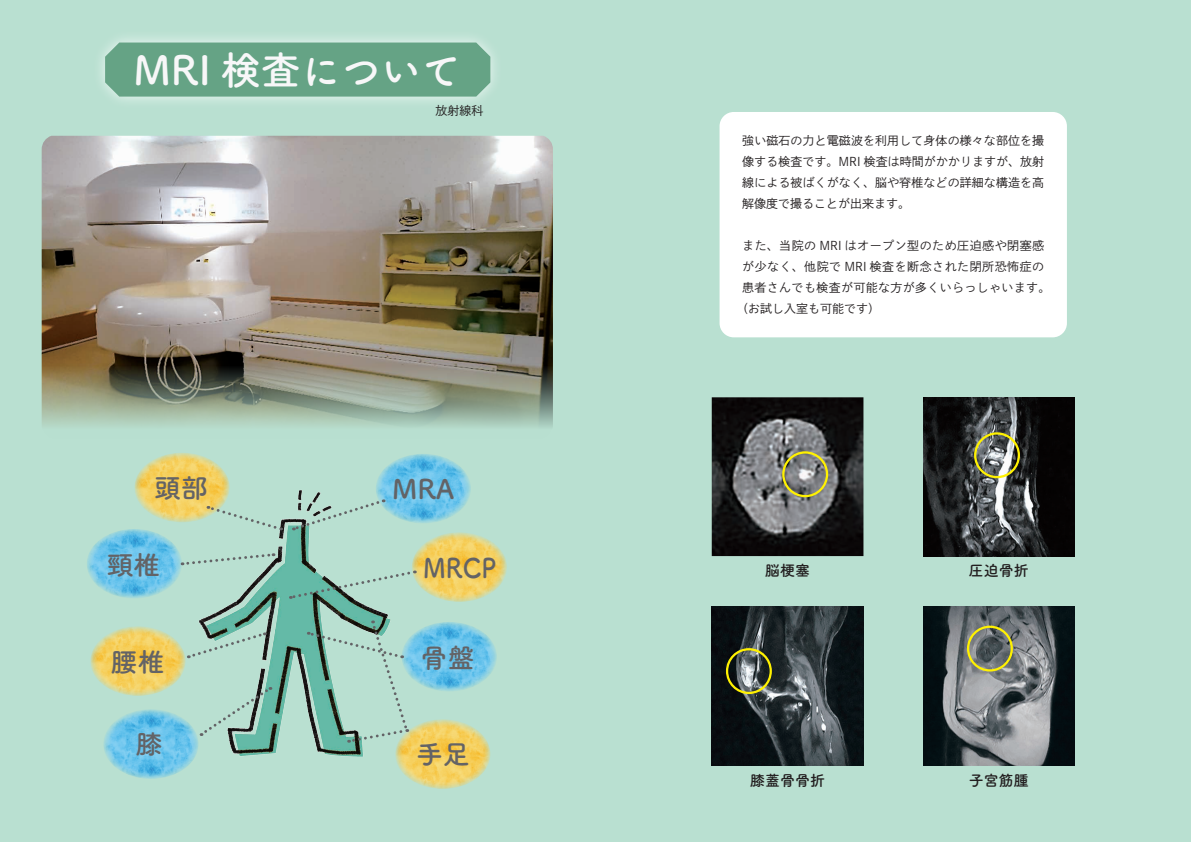
<style>
.page{position:relative;width:1191px;height:842px;background:#b9e0d1}
.page>*{position:absolute;margin:0;border:0;box-sizing:border-box;transform-origin:0 0}
.t1{font:40px "Tsuku A Rd Gothic Std B";color:#f7f7f8}
.t2{font:27px "Tsuku A Rd Gothic Std B";color:#636366}
.t3{font:27px "Tsuku A Rd Gothic Std B";color:#636366;scale:.9 1}
.t4{font:15px "Tsuku A Rd Gothic Std B";color:#231f20}
.t5{font:12px/21px "P Shuei Go Kin Std L";letter-spacing:.03em;color:#231f20;text-align:justify}
.t6{font:12px "P Shuei Go Kin Std L";color:#231f20}
.t7{font:12px "P Shuei Go Kin Std N L";color:#231f20}
</style>
<div class="page">
<img style="left:198px;top:518px;width:193px;height:236px">
<img style="left:42px;top:136px;width:511px;height:291px">
<div style="left:719px;top:112px;width:348px;height:225px;background:#fff;border-radius:14px"></div>
<div style="left:92px;top:29px;width:411px;height:81px;background:#fff;opacity:.75"></div>
<div style="left:105px;top:43px;width:385px;height:54px;background:#65a385"></div>
<svg style="left:290px;top:454px;width:217px;height:148px"></svg>
<svg style="left:87px;top:453px;width:195px;height:146px"></svg>
<svg style="left:90px;top:626px;width:182px;height:153px"></svg>
<svg style="left:307px;top:620px;width:190px;height:169px"></svg>
<img style="left:711px;top:397px;width:152px;height:159px">
<img style="left:711px;top:607px;width:152px;height:158px">
<div style="left:782px;top:451px;width:46px;height:46px;border:2px solid #fff101;border-radius:50%"></div>
<div style="left:726px;top:648px;width:46px;height:46px;border:2px solid #fff101;border-radius:50%"></div>
<img style="left:923px;top:397px;width:151px;height:159px">
<img style="left:923px;top:607px;width:151px;height:158px">
<div style="left:974px;top:432px;width:46px;height:46px;border:2px solid #fff101;border-radius:50%"></div>
<div style="left:967px;top:626px;width:46px;height:45px;border:2px solid #fff101;border-radius:50%"></div>
<p class="t1" style="left:133px;top:39px;width:329px">MRI 検査について</p>
<p class="t2" style="left:154px;top:467px;width:55px">頭部</p>
<p class="t7" style="left:435px;top:103px;width:49px">放射線科</p>
<p class="t2" style="left:392px;top:468px;width:64px">MRA</p>
<p class="t2" style="left:107px;top:544px;width:55px">頸椎</p>
<p class="t3" style="left:423px;top:547px;width:83px">MRCP</p>
<p class="t2" style="left:111px;top:640px;width:55px">腰椎</p>
<p class="t2" style="left:420px;top:636px;width:55px">骨盤</p>
<p class="t2" style="left:136px;top:723px;width:28px">膝</p>
<p class="t2" style="left:416px;top:733px;width:55px">手足</p>
<p class="t5" style="left:742px;top:130px;width:303px">強い磁石の力と電磁波を利用して身体の様々な部位を撮像する検査です。MRI 検査は時間がかかりますが、放射線による被ばくがなく、脳や脊椎などの詳細な構造を高解像度で撮ることが出来ます。</p>
<p class="t5" style="left:742px;top:235px;width:303px">また、当院の MRI はオープン型のため圧迫感や閉塞感</p>
<p class="t5" style="left:742px;top:256px;width:303px">が少なく、他院で MRI 検査を断念された閉所恐怖症の</p>
<p class="t5" style="left:742px;top:277px;width:309px">患者さんでも検査が可能な方が多くいらっしゃいます。</p>
<p class="t6" style="left:736px;top:301px;width:145px">（お試し入室も可能です）</p>
<p class="t4" style="left:765px;top:559px;width:46px">脳梗塞</p>
<p class="t4" style="left:750px;top:768px;width:76px">膝蓋骨骨折</p>
<p class="t4" style="left:969px;top:559px;width:61px">圧迫骨折</p>
<p class="t4" style="left:969px;top:768px;width:61px">子宮筋腫</p>
</div>
